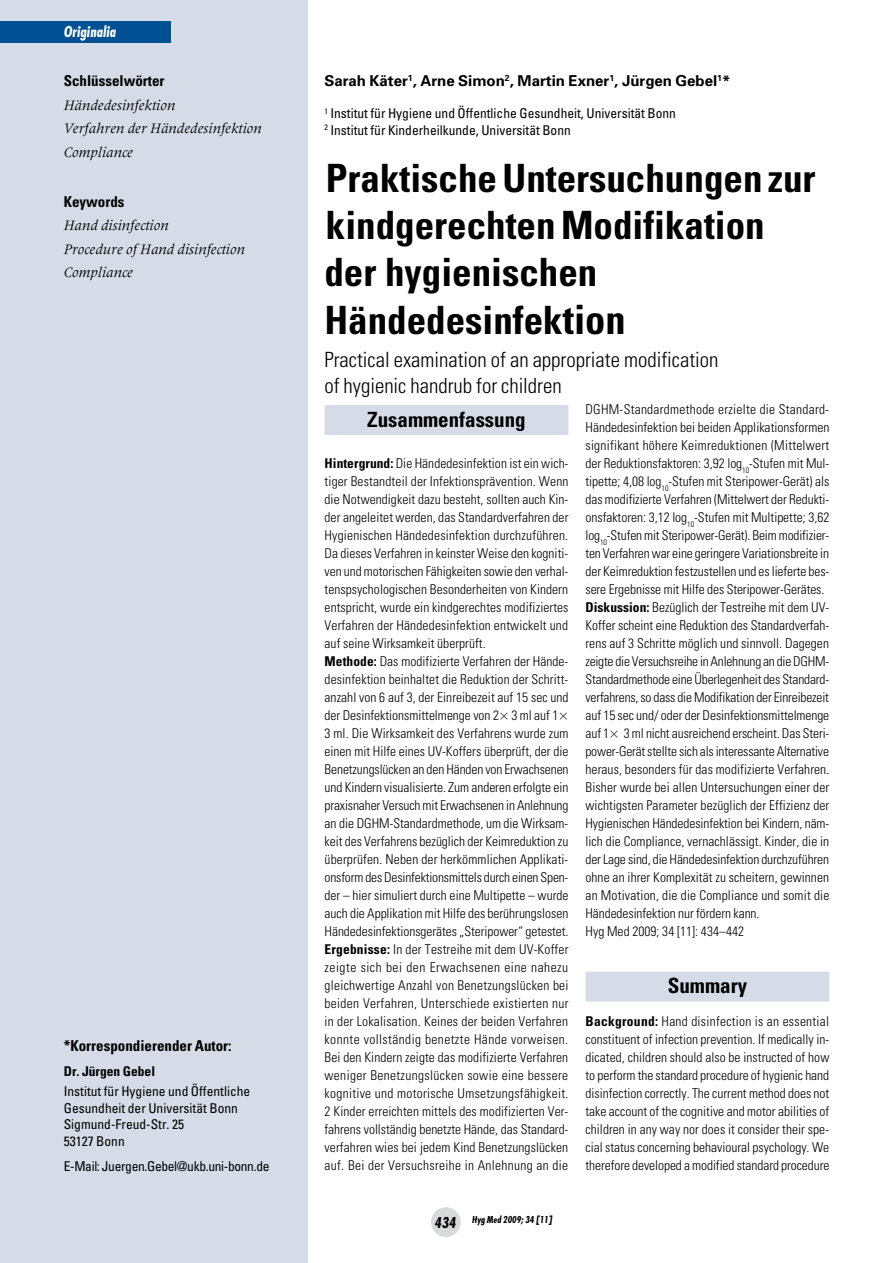
<style>
.page{position:relative;width:893px;height:1263px;background:#fff}
.page>*{position:absolute;margin:0;border:0;box-sizing:border-box;transform-origin:0 0}
.t1{font:700 condensed 39px/47.2px "Univers";color:#000}
.t2{font:300 condensed 21px/25.2px "Univers";color:#000}
.t3{font:700 condensed 21px "Univers";color:#000}
.t4{font:italic 700 condensed 16.5px "Futura T";color:#fff}
.t5{font:italic 700 condensed 16.5px "Futura T";color:#000}
.t6{font:italic 15px/23.5px "Meridien";color:#000}
.t7{font:700 15px "Univers";color:#000}
.t8{font:700 condensed 15px "Univers";color:#000}
.t9{font:300 condensed 13.5px/18px "Univers";color:#000}
.t10{font:condensed 13.5px/16.5px "Univers";color:#000}
.t11{font:condensed 13.5px "Univers";letter-spacing:-.025em;color:#000}
.t12{font:700 condensed 13.5px "Univers";color:#000}
.t13{font:italic 700 condensed 10.5px "Futura T";color:#000}
.s1{font-size:40.5px}
.s2{font-weight:700}
.s3{font-family:"Universal Greekwith Math Pi";font-weight:400;font-stretch:normal;font-size:12px}
</style>
<div class="page">
<div style="left:0;top:0;width:308px;height:1263px;background:#d5dce7"></div>
<div style="left:585px;top:972px;width:244px;height:30px;background:#d5dce7"></div>
<div style="left:0;top:21px;width:170px;height:22px;background:#005193"></div>
<div style="left:431px;top:1207px;width:30px;height:30px;background:#d9dadb;border-radius:50%"></div>
<div style="left:325px;top:405px;width:243px;height:30px;background:#d5dce7"></div>
<p class="t4" style="left:64px;top:22px;width:54px">Originalia</p>
<p class="t8" style="left:64px;top:72px;width:102px">Schlüsselwörter</p>
<p class="t6" style="left:64px;top:93px;width:200px">Händedesinfektion<br>Verfahren der Händedesinfektion<br>Compliance</p>
<p class="t8" style="left:64px;top:192px;width:62px">Keywords</p>
<p class="t6" style="left:64px;top:214px;width:183px">Hand disinfection<br>Procedure of Hand disinfection<br>Compliance</p>
<p class="t8" style="left:64px;top:1036px;width:169px">*Korrespondierender Autor:</p>
<p class="t12" style="left:64px;top:1062px;width:93px">Dr. Jürgen Gebel</p>
<p class="t10" style="left:64px;top:1083px;width:188px">Institut für Hygiene und Öffentliche<br>Gesundheit der Universität Bonn<br>Sigmund-Freud-Str. 25<br>53127 Bonn</p>
<p class="t11" style="left:64px;top:1157px;width:207px">E-Mail: Juergen.Gebel@ukb.uni-bonn.de</p>
<p class="t7" style="left:324px;top:72px;width:408px">Sarah Käter<sup>1</sup>, Arne Simon<sup>2</sup>, Martin Exner<sup>1</sup>, Jürgen Gebel<sup>1</sup>*</p>
<p class="t10" style="left:324px;top:105px;width:353px"><sup>1</sup> Institut für Hygiene und Öffentliche Gesundheit, Universität Bonn<br><sup>2</sup> Institut für Kinderheilkunde, Universität Bonn</p>
<h1 class="t1" style="left:324px;top:155px;width:493px">Praktische Untersuchungen zur kindgerechten Modifikation der hygienischen<br>Händedesinfek<span class="s1">tion</span></h1>
<h2 class="t2" style="left:324px;top:347px;width:396px">Practical examination of an appropriate modification of hygienic handrub for children</h2>
<h2 class="t3" style="left:367px;top:406px;width:160px">Zusammenfassung</h2>
<p class="t9" style="left:325px;top:454px;width:245px"><span class="s2">Hintergrund:</span> Die Händedesinfektion ist ein wich&shy;tiger Bestandteil der Infektionsprävention. Wenn die Notwendigkeit dazu besteht, sollten auch Kin&shy;der angeleitet werden, das Standardverfahren der Hygienischen Händedesinfektion durchzuführen.<br>Da dieses Verfahren in keinster Weise den kogniti&shy;ven und motorischen Fähigkeiten sowie den verhal&shy;tenspsychologischen Besonderheiten von Kindern entspricht, wurde ein kindgerechtes modifiziertes Verfahren der Händedesinfektion entwickelt und auf seine Wirksamkeit überprüft.<br><span class="s2">Methode:</span> Das modifizierte Verfahren der Hände&shy;desinfektion beinhaltet die Reduktion der Schritt&shy;anzahl von 6 auf 3, der Einreibezeit auf 15 sec und der Desinfektionsmittelmenge von 2<span class="s3">3</span> 3 ml auf 1<span class="s3">3<br></span>3 ml. Die Wirksamkeit des Verfahrens wurde zum einen mit Hilfe eines UV-Koffers überprüft, der die Benetzungslücken an den Händen von Erwachsenen und Kindern visualisierte. Zum anderen erfolgte ein praxisnaher Versuch mit Erwachsenen in Anlehnung an die DGHM-Standardmethode, um die Wirksam&shy;keit des Verfahrens bezüglich der Keimreduktion zu überprüfen. Neben der herkömmlichen Applikati&shy;onsform des Desinfektionsmittels durch einen Spen&shy;der – hier simuliert durch eine Multipette – wurde auch die Applikation mit Hilfe des berührungslosen Händedesinfektionsgerätes „Steripower“ getestet.<br><span class="s2">Ergebnisse:</span> In der Testreihe mit dem UV-Koffer zeigte sich bei den Erwachsenen eine nahezu gleichwertige Anzahl von Benetzungslücken bei beiden Verfahren, Unterschiede existierten nur in der Lokalisation. Keines der beiden Verfahren konnte vollständig benetzte Hände vorweisen.<br>Bei den Kindern zeigte das modifizierte Verfahren weniger Benetzungslücken sowie eine bessere kognitive und motorische Umsetzungsfähigkeit.<br>2 Kinder erreichten mittels des modifizierten Ver&shy;fahrens vollständig benetzte Hände, das Standard&shy;verfahren wies bei jedem Kind Benetzungslücken auf. Bei der Versuchsreihe in Anlehnung an die</p>
<p class="t9" style="left:585px;top:400px;width:245px">DGHM-Standardmethode erzielte die Standard-Händedesinfektion bei beiden Applikationsformen signifikant höhere Keimreduktionen (Mittelwert der Reduktionsfaktoren: 3,92 log<sub>10</sub>-Stufen mit Mul&shy;tipette; 4,08 log<sub>10</sub>-Stufen mit Steripower-Gerät) als das modifizierte Verfahren (Mittelwert der Redukti&shy;onsfaktoren: 3,12 log<sub>10</sub>-Stufen mit Multipette; 3,62 log<sub>10</sub>-Stufen mit Steripower-Gerät). Beim modifizier&shy;ten Verfahren war eine geringere Variationsbreite in der Keimreduktion festzustellen und es lieferte bes&shy;sere Ergebnisse mit Hilfe des Steripower-Gerätes.<br><span class="s2">Diskussion:</span> Bezüglich der Testreihe mit dem UV-Koffer scheint eine Reduktion des Standardverfah&shy;rens auf 3 Schritte möglich und sinnvoll. Dagegen zeigte die Versuchsreihe in Anlehnung an die DGHM-Standardmethode eine Überlegenheit des Standard&shy;verfahrens, so dass die Modifikation der Einreibezeit auf 15 sec und/ oder der Desinfektionsmittelmenge auf 1<span class="s3">3</span> 3 ml nicht ausreichend erscheint. Das Steri&shy;power-Gerät stellte sich als interessante Alternative heraus, besonders für das modifizierte Verfahren.<br>Bisher wurde bei allen Untersuchungen einer der wichtigsten Parameter bezüglich der Effizienz der Hygienischen Händedesinfektion bei Kindern, näm&shy;lich die Compliance, vernachlässigt. Kinder, die in der Lage sind, die Händedesinfektion durchzuführen ohne an ihrer Komplexität zu scheitern, gewinnen an Motivation, die die Compliance und somit die Händedesinfektion nur fördern kann.<br>Hyg Med 2009; 34 [11]: 434–442</p>
<h2 class="t3" style="left:668px;top:973px;width:81px">Summary</h2>
<p class="t9" style="left:585px;top:1012px;width:245px;text-align:justify"><span class="s2">Background:</span> Hand disinfection is an essential constituent of infection prevention. If medically in&shy;dicated, children should also be instructed of how to perform the standard procedure of hygienic hand disinfection correctly. The current method does not take account of the cognitive and motor abilities of children in any way nor does it consider their spe&shy;cial status concerning behavioural psychology. We therefore developed a modified standard procedure</p>
<p class="t5" style="left:435px;top:1213px;width:23px">434</p>
<p class="t13" style="left:472px;top:1213px;width:82px">Hyg Med 2009; 34 [11]</p>
</div>
